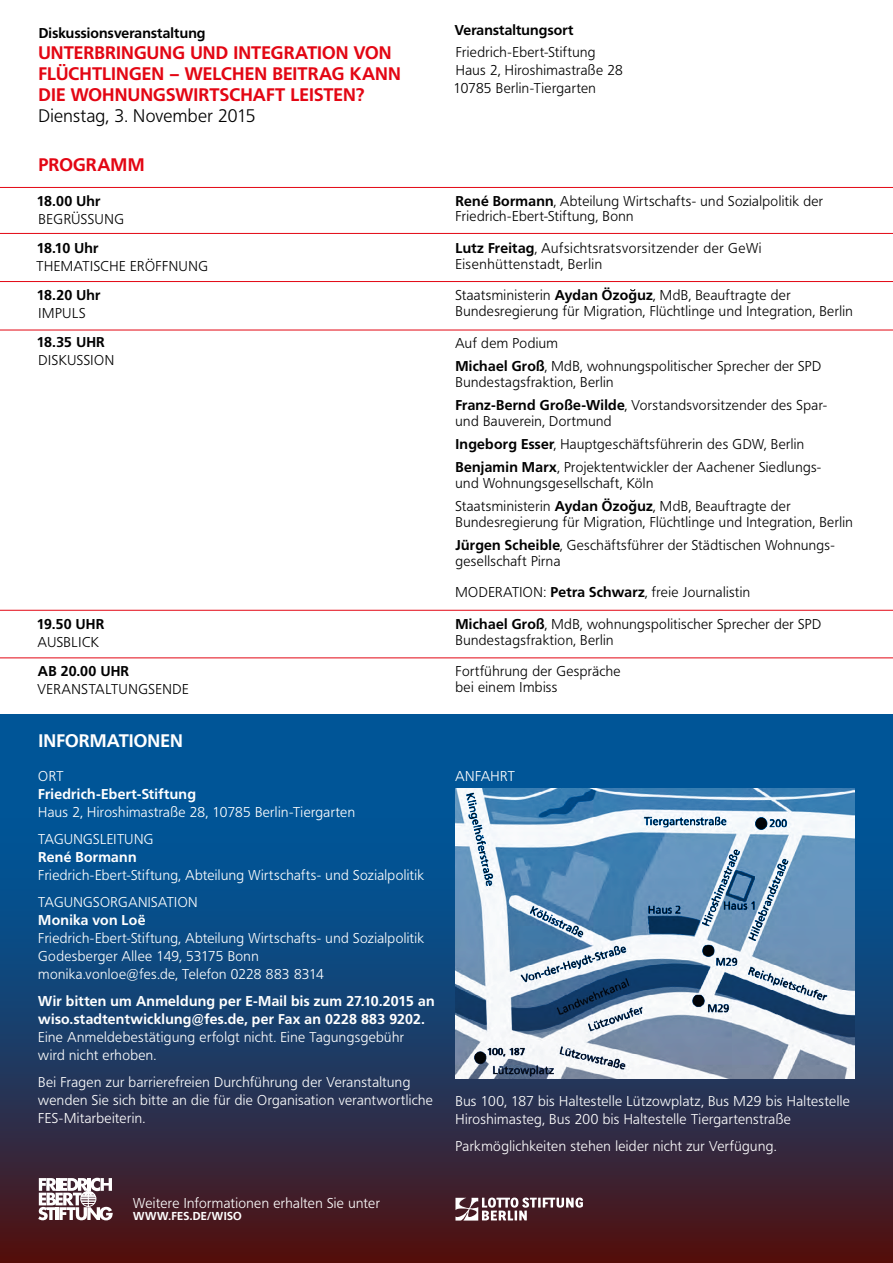
<style>
.page{position:relative;width:893px;height:1263px;background:#fff}
.page>*{position:absolute;margin:0;border:0;box-sizing:border-box;transform-origin:0 0}
.t1{font:700 18px/21px "Frutiger BQ";letter-spacing:.005em;color:#e30613}
.t2{font:300 18px "Frutiger BQ";letter-spacing:.015em;color:#000}
.t3{font:700 18px "Frutiger BQ";letter-spacing:.01em;color:#fff}
.t4{font:300 14.1px/15.8px "Frutiger BQ";letter-spacing:.03em;color:#000}
.t5{font:300 14.1px/18px "Frutiger BQ";letter-spacing:.03em;color:#fff}
.t6{font:700 14.1px/18px "Frutiger BQ";letter-spacing:.02em;color:#fff}
.t7{font:700 14.1px "Frutiger BQ";letter-spacing:.015em;color:#000}
.t8{font:700 11.4px "Frutiger BQ";letter-spacing:.025em;color:#fff}
.s1{font-weight:700}
</style>
<div class="page">
<svg style="left:0;top:714px;width:893px;height:549px;background:#37547a"></svg>
<svg style="left:38px;top:1178px;width:75px;height:42px"></svg>
<hr style="left:0;top:187px;width:893px;height:1px;background:#e30613">
<hr style="left:0;top:233px;width:893px;height:1px;background:#e30613">
<hr style="left:0;top:281px;width:893px;height:1px;background:#e30613">
<hr style="left:0;top:330px;width:893px;height:1px;background:#e30613">
<hr style="left:0;top:610px;width:893px;height:1px;background:#e30613">
<hr style="left:0;top:657px;width:893px;height:1px;background:#e30613">
<svg style="left:455px;top:1197px;width:128px;height:23px"></svg>
<p class="t7" style="left:39px;top:25px;width:168px">Diskussionsveranstaltung</p>
<p class="t1" style="left:38px;top:43px;width:364px">UNTERBRINGUNG UND INTEGRATION VON<br>FLÜCHTLINGEN – WELCHEN BEITRAG KANN<br>DIE WOHNUNGSWIRTSCHAFT LEISTEN?</p>
<p class="t2" style="left:38px;top:106px;width:219px">Dienstag, 3. November 2015</p>
<p class="t1" style="left:39px;top:154px;width:107px">PROGRAMM</p>
<p class="t7" style="left:37px;top:192px;width:65px">18.00 Uhr</p>
<p class="t4" style="left:39px;top:211px;width:87px">BEGRÜSSUNG</p>
<p class="t7" style="left:37px;top:240px;width:63px">18.10 Uhr</p>
<p class="t4" style="left:36px;top:258px;width:173px">THEMATISCHE ERÖFFNUNG</p>
<p class="t7" style="left:37px;top:287px;width:65px">18.20 Uhr</p>
<p class="t4" style="left:39px;top:306px;width:49px">IMPULS</p>
<p class="t7" style="left:37px;top:334px;width:70px">18.35 UHR</p>
<p class="t4" style="left:39px;top:353px;width:77px">DISKUSSION</p>
<p class="t7" style="left:37px;top:616px;width:69px">19.50 UHR</p>
<p class="t4" style="left:38px;top:634px;width:62px">AUSBLICK</p>
<p class="t7" style="left:38px;top:662px;width:93px">AB 20.00 UHR</p>
<p class="t4" style="left:37px;top:681px;width:153px">VERANSTALTUNGSENDE</p>
<p class="t3" style="left:39px;top:730px;width:146px">INFORMATIONEN</p>
<p class="t7" style="left:455px;top:22px;width:120px">Veranstaltungsort</p>
<p class="t4" style="left:456px;top:44px;width:141px">Friedrich-Ebert-Stiftung</p>
<p class="t4" style="left:456px;top:62px;width:168px">Haus 2, Hiroshimastraße 28</p>
<p class="t4" style="left:453px;top:80px;width:144px">10785 Berlin-Tiergarten</p>
<p class="t4" style="left:455px;top:193px;width:369px"><span class="s1">René Bormann</span>, Abteilung Wirtschafts- und Sozialpolitik der<br>Friedrich-Ebert-Stiftung, Bonn</p>
<p class="t4" style="left:455px;top:240px;width:308px"><span class="s1">Lutz Freitag</span>, Aufsichtsratsvorsitzender der GeWi<br>Eisenhüttenstadt, Berlin</p>
<p class="t4" style="left:455px;top:288px;width:336px">Staatsministerin <span class="s1">Aydan Özoguz</span>, MdB, Beauftragte der</p>
<p class="t4" style="left:455px;top:303px;width:399px">Bundesregierung für Migration, Flüchtlinge und Integration, Berlin</p>
<p class="t4" style="left:455px;top:335px;width:104px">Auf dem Podium</p>
<p class="t4" style="left:455px;top:358px;width:367px"><span class="s1">Michael Groß</span>, MdB, wohnungspolitischer Sprecher der SPD<br>Bundestagsfraktion, Berlin</p>
<p class="t4" style="left:455px;top:397px;width:373px"><span class="s1">Franz-Bernd Große-Wilde</span>, Vorstandsvorsitzender des Spar&shy;und Bauverein, Dortmund</p>
<p class="t4" style="left:455px;top:436px;width:350px"><span class="s1">Ingeborg Esser</span>, Hauptgeschäftsführerin des GDW, Berlin</p>
<p class="t4" style="left:455px;top:459px;width:367px"><span class="s1">Benjamin Marx</span>, Projektentwickler der Aachener Siedlungs&shy;und Wohnungsgesellschaft, Köln</p>
<p class="t4" style="left:455px;top:498px;width:336px">Staatsministerin <span class="s1">Aydan Özoguz</span>, MdB, Beauftragte der</p>
<p class="t4" style="left:455px;top:514px;width:399px">Bundesregierung für Migration, Flüchtlinge und Integration, Berlin</p>
<p class="t4" style="left:455px;top:537px;width:380px"><span class="s1">Jürgen Scheible</span>, Geschäftsführer der Städtischen Wohnungs&shy;gesellschaft Pirna</p>
<p class="t4" style="left:455px;top:585px;width:296px">MODERATION: <span class="s1">Petra Schwarz</span>, freie Journalistin</p>
<p class="t4" style="left:455px;top:616px;width:367px"><span class="s1">Michael Groß</span>, MdB, wohnungspolitischer Sprecher der SPD<br>Bundestagsfraktion, Berlin</p>
<p class="t4" style="left:455px;top:663px;width:167px">Fortführung der Gespräche</p>
<p class="t4" style="left:455px;top:679px;width:104px">bei einem Imbiss</p>
<p class="t5" style="left:38px;top:768px;width:27px">ORT</p>
<p class="t5" style="left:455px;top:768px;width:61px">ANFAHRT</p>
<p class="t6" style="left:38px;top:786px;width:159px">Friedrich-Ebert-Stiftung</p>
<p class="t5" style="left:38px;top:804px;width:318px">Haus 2, Hiroshimastraße 28, 10785 Berlin-Tiergarten</p>
<p class="t5" style="left:38px;top:831px;width:117px">TAGUNGSLEITUNG</p>
<p class="t6" style="left:38px;top:849px;width:100px">René Bormann</p>
<p class="t5" style="left:38px;top:867px;width:387px">Friedrich-Ebert-Stiftung, Abteilung Wirtschafts- und Sozialpolitik</p>
<p class="t5" style="left:38px;top:894px;width:161px">TAGUNGSORGANISATION</p>
<p class="t6" style="left:38px;top:912px;width:109px">Monika von Loë</p>
<p class="t5" style="left:38px;top:930px;width:387px">Friedrich-Ebert-Stiftung, Abteilung Wirtschafts- und Sozialpolitik</p>
<p class="t5" style="left:38px;top:948px;width:222px">Godesberger Allee 149, 53175 Bonn</p>
<p class="t5" style="left:38px;top:966px;width:287px">monika.vonloe@fes.de, Telefon 0228 883 8314</p>
<p class="t6" style="left:38px;top:993px;width:398px">Wir bitten um Anmeldung per E-Mail bis zum 27.10.2015 an wiso.stadtentwicklung@fes.de, per Fax an 0228 883 9202.</p>
<p class="t5" style="left:38px;top:1029px;width:367px">Eine Anmeldebestätigung erfolgt nicht. Eine Tagungsgebühr wird nicht erhoben.</p>
<p class="t5" style="left:38px;top:1074px;width:396px">Bei Fragen zur barrierefreien Durchführung der Veranstaltung wenden Sie sich bitte an die für die Organisation verantwortliche<br>FES-Mitarbeiterin.</p>
<p class="t5" style="left:455px;top:1092px;width:396px">Bus 100, 187 bis Haltestelle Lützowplatz, Bus M29 bis Haltestelle<br>Hiroshimasteg, Bus 200 bis Haltestelle Tiergartenstraße</p>
<p class="t5" style="left:455px;top:1137px;width:322px">Parkmöglichkeiten stehen leider nicht zur Verfügung.</p>
<p class="t5" style="left:133px;top:1194px;width:248px">Weitere Informationen erhalten Sie unter</p>
<p class="t8" style="left:133px;top:1209px;width:110px">WWW.FES.DE/WISO</p>
</div>
